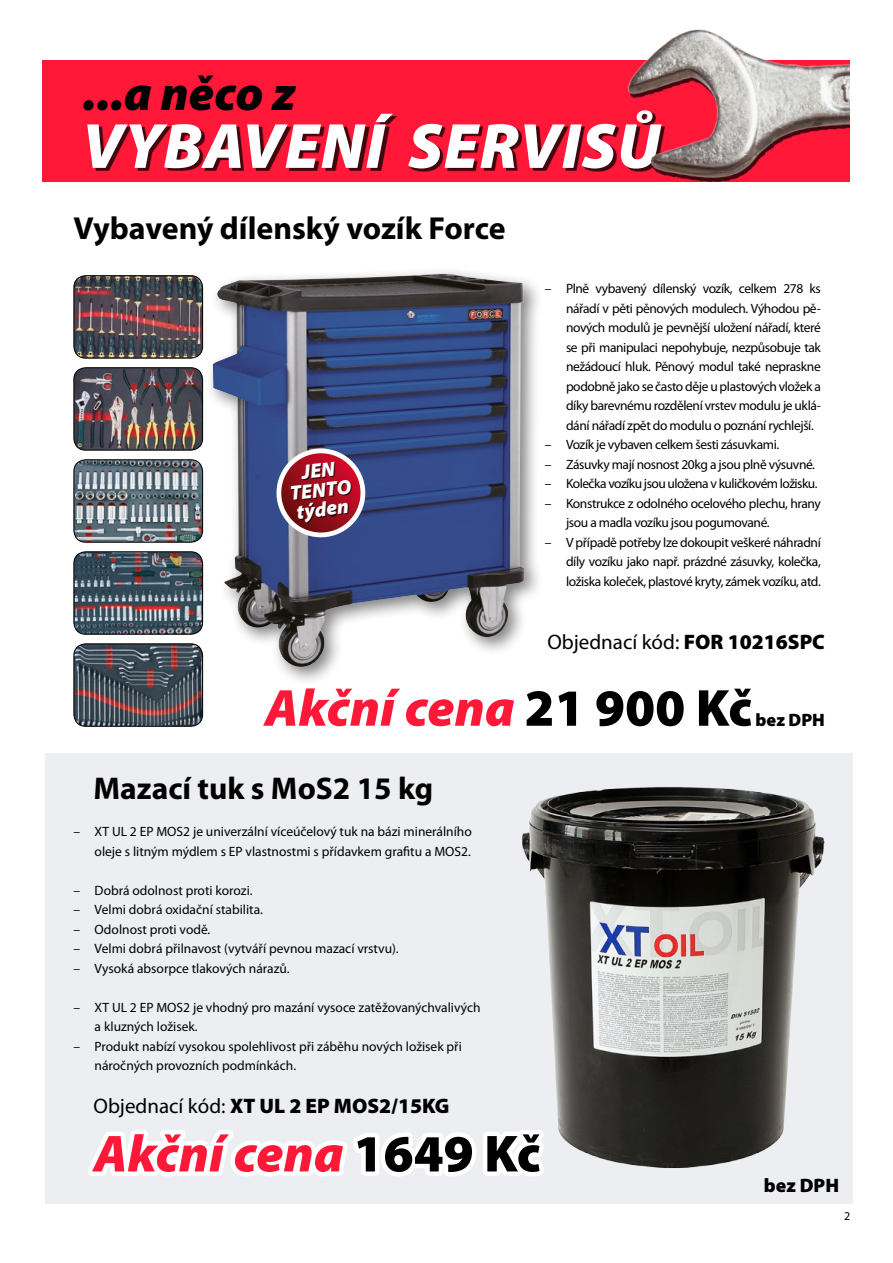
<style>
.page{position:relative;width:893px;height:1263px;background:#fff}
.page>*{position:absolute;margin:0;border:0;box-sizing:border-box;transform-origin:0 0}
.t1{font:italic 900 64.5px "Myriad Pro";letter-spacing:.01em;color:#fff}
.t2{font:italic 900 52.5px "Myriad Pro";color:#ff1837}
.t3{font:italic 900 48.75px "Myriad Pro";color:#000}
.t4{font:700 31.95px "Myriad Pro";color:#000}
.t5{font:700 31.5px "Myriad Pro";color:#000}
.t6{font:900 21px "Myriad Pro";color:#000}
.t7{font:21px "Myriad Pro";color:#000}
.t8{font:italic 900 20.4px/19.4px "Myriad Pro";color:#fff;text-align:center}
.t9{font:900 19.5px "Myriad Pro";color:#000}
.t10{font:900 18px "Myriad Pro";color:#000}
.t11{font:13.5px/19.5px "Myriad Pro";letter-spacing:-.005em;color:#000;text-align:justify}
.t12{font:13.5px/19.5px "Myriad Pro";letter-spacing:-.03em;color:#000}
.t13{font:13.5px "Myriad Pro";letter-spacing:-.04em;color:#000}
.t14{font:12px "Myriad Pro";color:#000}
.s1{font-weight:900}
.s2{font-style:normal;color:#000}
.s3{font-weight:400}
</style>
<div class="page">
<div style="left:45px;top:753px;width:808px;height:450px;background:#eceef1"></div>
<div style="left:43px;top:60px;width:807px;height:121px;background:#ff1837"></div>
<div style="left:91px;top:117px;width:306px;height:54px;background:#000;opacity:.75"></div>
<div style="left:411px;top:113px;width:254px;height:59px;background:#000;opacity:.75"></div>
<img style="left:614px;top:29px;width:236px;height:153px">
<div style="left:205px;top:266px;width:339px;height:420px;background:#000;opacity:.5"></div>
<img style="left:213px;top:274px;width:312px;height:397px">
<svg style="left:249px;top:676px;width:295px;height:10px"></svg>
<img style="left:522px;top:787px;width:303px;height:381px">
<svg style="left:88px;top:1122px;width:468px;height:54px"></svg>
<img style="left:75px;top:276px;width:128px;height:81px">
<div style="left:73px;top:275px;width:130px;height:84px;border:1px solid #000;border-radius:12px"></div>
<img style="left:75px;top:368px;width:128px;height:81px">
<div style="left:73px;top:367px;width:130px;height:84px;border:1px solid #000;border-radius:12px"></div>
<img style="left:75px;top:552px;width:128px;height:81px">
<div style="left:73px;top:551px;width:130px;height:84px;border:1px solid #000;border-radius:12px"></div>
<img style="left:75px;top:644px;width:128px;height:81px">
<div style="left:73px;top:643px;width:130px;height:84px;border:1px solid #000;border-radius:12px"></div>
<img style="left:75px;top:460px;width:128px;height:81px">
<div style="left:73px;top:459px;width:130px;height:84px;border:1px solid #000;border-radius:12px"></div>
<svg style="left:271px;top:443px;width:97px;height:100px;background:#8a4661"></svg>
<h3 class="t3" style="left:83px;top:67px;width:214px">...a něco z</h3>
<h1 class="t1" style="left:82px;top:110px;width:580px">vybavení servisů</h1>
<h3 class="t4" style="left:73px;top:208px;width:434px">Vybavený dílenský vozík Force</h3>
<h3 class="t8" style="left:287px;top:464px;width:63px;rotate:-6deg">JEN<br>TENTO týden</h3>
<p class="t11" style="left:566px;top:279px;width:256px;text-indent:-21px">– Plně vybavený dílenský vozík, celkem 278 ks nářadí v pěti pěnových modulech. Výhodou pě&shy;nových modulů je pevnější uložení nářadí, které se při manipulaci nepohybuje, nezpůsobuje tak nežádoucí hluk. Pěnový modul také nepraskne podobně jako se často děje u plastových vložek a díky barevnému rozdělení vrstev modulu je uklá&shy;dání nářadí zpět do modulu o poznání rychlejší.</p>
<p class="t12" style="left:545px;top:435px;width:236px">– Vozík je vybaven celkem šesti zásuvkami.</p>
<p class="t12" style="left:545px;top:454px;width:272px">– Zásuvky mají nosnost 20kg a jsou plně výsuvné.</p>
<p class="t13" style="left:545px;top:475px;width:274px">– Kolečka vozíku jsou uložena v kuličkovém ložisku.</p>
<p class="t12" style="left:566px;top:493px;width:256px;text-indent:-21px">– Konstrukce z odolného ocelového plechu, hrany jsou a madla vozíku jsou pogumované.</p>
<p class="t11" style="left:566px;top:532px;width:256px;text-indent:-21px">– V případě potřeby lze dokoupit veškeré náhradní díly vozíku jako např. prázdné zásuvky, kolečka, ložiska koleček, plastové kryty, zámek vozíku, atd.</p>
<h3 class="t7" style="left:547px;top:629px;width:279px">Objednací kód: <span class="s1">FOR 10216SPC</span></h3>
<h2 class="t2" style="left:265px;top:679px;width:489px">Akční cena <span class="s2">21 900 Kč</span></h2>
<h3 class="t10" style="left:756px;top:709px;width:71px">bez DPH</h3>
<h3 class="t5" style="left:94px;top:768px;width:341px">Mazací tuk s MoS2 15 kg</h3>
<p class="t11" style="left:73px;top:821px;width:400px;text-align:right">– XT UL 2 EP MOS2 je univerzální víceúčelový tuk na bázi minerálního oleje s litným mýdlem s EP vlastnostmi s přídavkem grafitu a MOS2.</p>
<p class="t11" style="left:73px;top:880px;width:181px">– Dobrá odolnost proti korozi.</p>
<p class="t11" style="left:73px;top:899px;width:191px">– Velmi dobrá oxidační stabilita.</p>
<p class="t11" style="left:73px;top:919px;width:139px">– Odolnost proti vodě.</p>
<p class="t11" style="left:73px;top:938px;width:327px">– Velmi dobrá přilnavost (vytváří pevnou mazací vrstvu).</p>
<p class="t11" style="left:73px;top:958px;width:218px">– Vysoká absorpce tlakových nárazů.</p>
<p class="t11" style="left:95px;top:997px;width:387px;text-indent:-21px">– XT UL 2 EP MOS2 je vhodný pro mazání vysoce zatěžovanýchvalivých a kluzných ložisek.</p>
<p class="t11" style="left:95px;top:1036px;width:369px;text-indent:-21px">– Produkt nabízí vysokou spolehlivost při záběhu nových ložisek při náročných provozních podmínkách.</p>
<h3 class="t6" style="left:94px;top:1094px;width:357px"><span class="s3">Objednací kód:</span> XT UL 2 EP MOS2/15KG</h3>
<h2 class="t2" style="left:94px;top:1124px;width:448px">Akční cena <span class="s2">1649 Kč</span></h2>
<h3 class="t9" style="left:764px;top:1174px;width:77px">bez DPH</h3>
<p class="t14" style="left:844px;top:1209px;width:8px">2</p>
</div>
